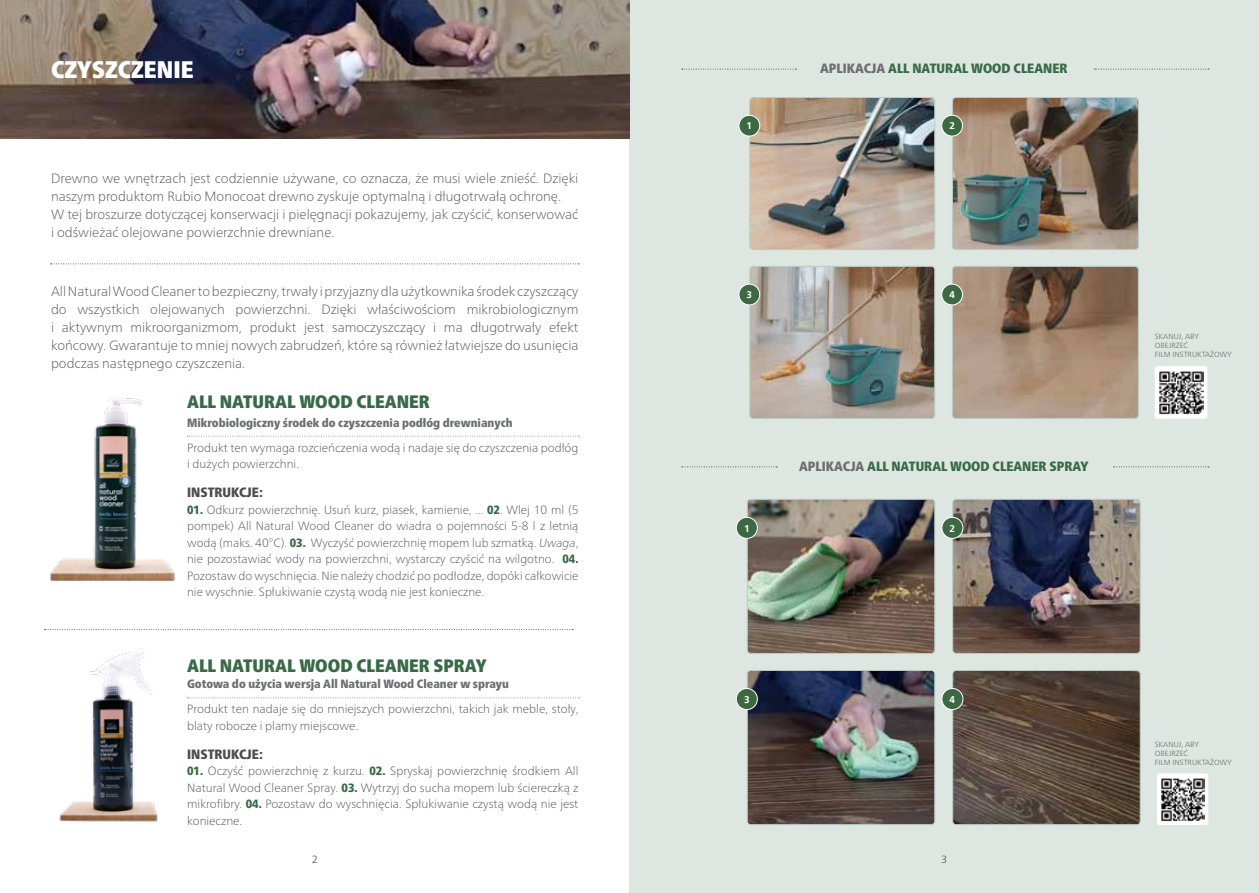
<style>
.page{position:relative;width:1259px;height:893px;background:#fff}
.page>*{position:absolute;margin:0;border:0;box-sizing:border-box;transform-origin:0 0}
.t1{font:900 condensed 24px "Frutiger Neue LTW1 G";color:#fff}
.t2{font:900 condensed 18px "Frutiger Neue LTW1 G";color:#396a48}
.t3{font:100 13.5px/18px "Frutiger Neue LTW1 G";color:#4d4d4f;text-align:justify}
.t4{font:900 condensed 13.5px "Frutiger Neue LTW1 G";color:#396a48}
.t5{font:900 condensed 13.5px "Frutiger Neue LTW1 G";color:#4d4d4f}
.t6{font:100 12px/16.5px "Frutiger Neue LTW1 G";color:#4d4d4f}
.t7{font:900 condensed 12px "Frutiger Neue LTW1 G";color:#6d6e71}
.t8{font:300 10.5px "Frutiger Neue LTW1 G";color:#4d4d4f}
.t9{font:700 9.9px "Frutiger LT";color:#fff}
.t10{font:700 9.75px "Frutiger LT";color:#fff}
.t11{font:300 7.5px/9px "Frutiger Neue LTW1 G";color:#6d6e71}
.s1{font-weight:900;font-stretch:condensed;color:#396a48}
.s2{font-style:italic}
.s3{color:#6d6e71}
</style>
<div class="page">
<div style="left:629px;top:0;width:630px;height:893px;background:#dee6e2"></div>
<img style="left:0;top:0;width:629px;height:138px">
<img style="left:751px;top:97px;width:183px;height:153px">
<div style="left:749px;top:97px;width:186px;height:153px;border:1px solid #b9cbc4;border-radius:3px"></div>
<img style="left:751px;top:266px;width:183px;height:151px">
<div style="left:749px;top:266px;width:186px;height:153px;border:1px solid #b9cbc4;border-radius:3px"></div>
<img style="left:954px;top:97px;width:184px;height:153px">
<div style="left:952px;top:97px;width:186px;height:153px;border:1px solid #b9cbc4;border-radius:3px"></div>
<img style="left:952px;top:266px;width:186px;height:152px">
<div style="left:952px;top:266px;width:186px;height:153px;border:1px solid #b9cbc4;border-radius:3px"></div>
<div style="left:739px;top:115px;width:20px;height:21px;background:#3d6942;border-radius:50%"></div>
<div style="left:738px;top:115px;width:22px;height:21px;border:1px solid #fff;border-radius:50%"></div>
<div style="left:739px;top:284px;width:20px;height:21px;background:#3d6942;border-radius:50%"></div>
<div style="left:738px;top:284px;width:22px;height:21px;border:1px solid #fff;border-radius:50%"></div>
<div style="left:941px;top:115px;width:21px;height:21px;background:#3d6942;border-radius:50%"></div>
<div style="left:941px;top:115px;width:22px;height:21px;border:1px solid #fff;border-radius:50%"></div>
<div style="left:941px;top:284px;width:21px;height:21px;background:#3d6942;border-radius:50%"></div>
<div style="left:941px;top:284px;width:22px;height:21px;border:1px solid #fff;border-radius:50%"></div>
<div style="left:1154px;top:366px;width:53px;height:53px;background:#fff;border-radius:3px"></div>
<img style="left:1159px;top:371px;width:44px;height:44px">
<img style="left:747px;top:499px;width:187px;height:154px">
<div style="left:747px;top:499px;width:188px;height:155px;border:1px solid #b9cbc4;border-radius:4px"></div>
<img style="left:747px;top:670px;width:187px;height:155px">
<div style="left:747px;top:670px;width:188px;height:155px;border:1px solid #b9cbc4;border-radius:4px"></div>
<img style="left:954px;top:499px;width:186px;height:154px">
<div style="left:952px;top:499px;width:188px;height:155px;border:1px solid #b9cbc4;border-radius:4px"></div>
<img style="left:954px;top:670px;width:186px;height:155px">
<div style="left:952px;top:670px;width:188px;height:155px;border:1px solid #b9cbc4;border-radius:4px"></div>
<div style="left:736px;top:517px;width:21px;height:21px;background:#3d6942;border-radius:50%"></div>
<div style="left:736px;top:517px;width:21px;height:22px;border:1px solid #fff;border-radius:50%"></div>
<div style="left:736px;top:688px;width:21px;height:22px;background:#3d6942;border-radius:50%"></div>
<div style="left:736px;top:688px;width:21px;height:22px;border:1px solid #fff;border-radius:50%"></div>
<div style="left:942px;top:517px;width:21px;height:21px;background:#3d6942;border-radius:50%"></div>
<div style="left:941px;top:517px;width:22px;height:22px;border:1px solid #fff;border-radius:50%"></div>
<div style="left:942px;top:688px;width:21px;height:22px;background:#3d6942;border-radius:50%"></div>
<div style="left:941px;top:688px;width:22px;height:22px;border:1px solid #fff;border-radius:50%"></div>
<div style="left:1157px;top:773px;width:51px;height:52px;background:#fff;border-radius:3px"></div>
<img style="left:1161px;top:778px;width:43px;height:43px">
<svg style="left:1094px;top:69px;width:115px;height:1px"></svg>
<svg style="left:682px;top:69px;width:114px;height:1px"></svg>
<svg style="left:682px;top:466px;width:95px;height:1px"></svg>
<svg style="left:1113px;top:466px;width:96px;height:1px"></svg>
<svg style="left:191px;top:436px;width:388px;height:1px"></svg>
<svg style="left:187px;top:697px;width:392px;height:1px"></svg>
<img style="left:50px;top:397px;width:140px;height:184px">
<img style="left:59px;top:648px;width:99px;height:174px">
<svg style="left:45px;top:629px;width:528px;height:1px"></svg>
<svg style="left:51px;top:263px;width:528px;height:1px"></svg>
<h1 class="t1" style="left:51px;top:51px;width:144px">CZYSZCZENIE</h1>
<p class="t3" style="left:51px;top:168px;width:529px;text-align:left">Drewno we wnętrzach jest codziennie używane, co oznacza, że musi wiele znieść. Dzięki naszym produktom Rubio Monocoat drewno zyskuje optymalną i długotrwałą ochronę.<br>W tej broszurze dotyczącej konserwacji i pielęgnacji pokazujemy, jak czyścić, konserwować i odświeżać olejowane powierzchnie drewniane.</p>
<p class="t3" style="left:51px;top:281px;width:529px">All Natural Wood Cleaner to bezpieczny, trwały i przyjazny dla użytkownika środek czyszczący do wszystkich olejowanych powierzchni. Dzięki właściwościom mikrobiologicznym i aktywnym mikroorganizmom, produkt jest samoczyszczący i ma długotrwały efekt końcowy. Gwarantuje to mniej nowych zabrudzeń, które są również łatwiejsze do usunięcia podczas następnego czyszczenia.</p>
<h2 class="t2" style="left:187px;top:388px;width:244px">ALL NATURAL WOOD CLEANER</h2>
<p class="t7" style="left:187px;top:413px;width:327px">Mikrobiologiczny środek do czyszczenia podłóg drewnianych</p>
<p class="t6" style="left:187px;top:439px;width:393px">Produkt ten wymaga rozcieńczenia wodą i nadaje się do czyszczenia podłóg i dużych powierzchni.</p>
<p class="t5" style="left:187px;top:482px;width:77px">INSTRUKCJE:</p>
<p class="t6" style="left:187px;top:501px;width:393px;text-align:justify"><span class="s1">01.</span> Odkurz powierzchnię. Usuń kurz, piasek, kamienie, ... <span class="s1">02</span>. Wlej 10 ml (5 pompek) All Natural Wood Cleaner do wiadra o pojemności 5-8 l z letnią wodą (maks. 40°C). <span class="s1">03.</span> Wyczyść powierzchnię mopem lub szmatką. <span class="s2">Uwaga</span>, nie pozostawiać wody na powierzchni, wystarczy czyścić na wilgotno. <span class="s1">04.<br></span>Pozostaw do wyschnięcia. Nie należy chodzić po podłodze, dopóki całkowicie nie wyschnie. Spłukiwanie czystą wodą nie jest konieczne.</p>
<h2 class="t2" style="left:187px;top:652px;width:301px">ALL NATURAL WOOD CLEANER SPRAY</h2>
<p class="t7" style="left:187px;top:675px;width:323px">Gotowa do użycia wersja All Natural Wood Cleaner w sprayu</p>
<p class="t6" style="left:187px;top:700px;width:393px">Produkt ten nadaje się do mniejszych powierzchni, takich jak meble, stoły, blaty robocze i plamy miejscowe.</p>
<p class="t5" style="left:187px;top:744px;width:77px">INSTRUKCJE:</p>
<p class="t6" style="left:187px;top:762px;width:393px;text-align:justify"><span class="s1">01.</span> Oczyść powierzchnię z kurzu. <span class="s1">02.</span> Spryskaj powierzchnię środkiem All Natural Wood Cleaner Spray. <span class="s1">03.</span> Wytrzyj do sucha mopem lub ściereczką z mikrofibry. <span class="s1">04.</span> Pozostaw do wyschnięcia. Spłukiwanie czystą wodą nie jest konieczne.</p>
<p class="t10" style="left:746px;top:120px;width:7px">1</p>
<p class="t10" style="left:746px;top:289px;width:7px">3</p>
<p class="t4" style="left:820px;top:58px;width:249px"><span class="s3">APLIKACJA</span> ALL NATURAL WOOD CLEANER</p>
<p class="t10" style="left:949px;top:120px;width:7px">2</p>
<p class="t10" style="left:949px;top:289px;width:7px">4</p>
<p class="t9" style="left:744px;top:522px;width:7px">1</p>
<p class="t4" style="left:799px;top:456px;width:291px"><span class="s3">APLIKACJA</span> ALL NATURAL WOOD CLEANER SPRAY</p>
<p class="t9" style="left:949px;top:522px;width:7px">2</p>
<p class="t9" style="left:744px;top:693px;width:7px">3</p>
<p class="t9" style="left:949px;top:693px;width:7px">4</p>
<p class="t8" style="left:312px;top:852px;width:8px">2</p>
<p class="t8" style="left:941px;top:852px;width:8px">3</p>
<p class="t11" style="left:1154px;top:331px;width:79px">SKANUJ, ABY<br>OBEJRZEĆ<br>FILM INSTRUKTAŻOWY</p>
<p class="t11" style="left:1154px;top:739px;width:79px">SKANUJ, ABY<br>OBEJRZEĆ<br>FILM INSTRUKTAŻOWY</p>
</div>
